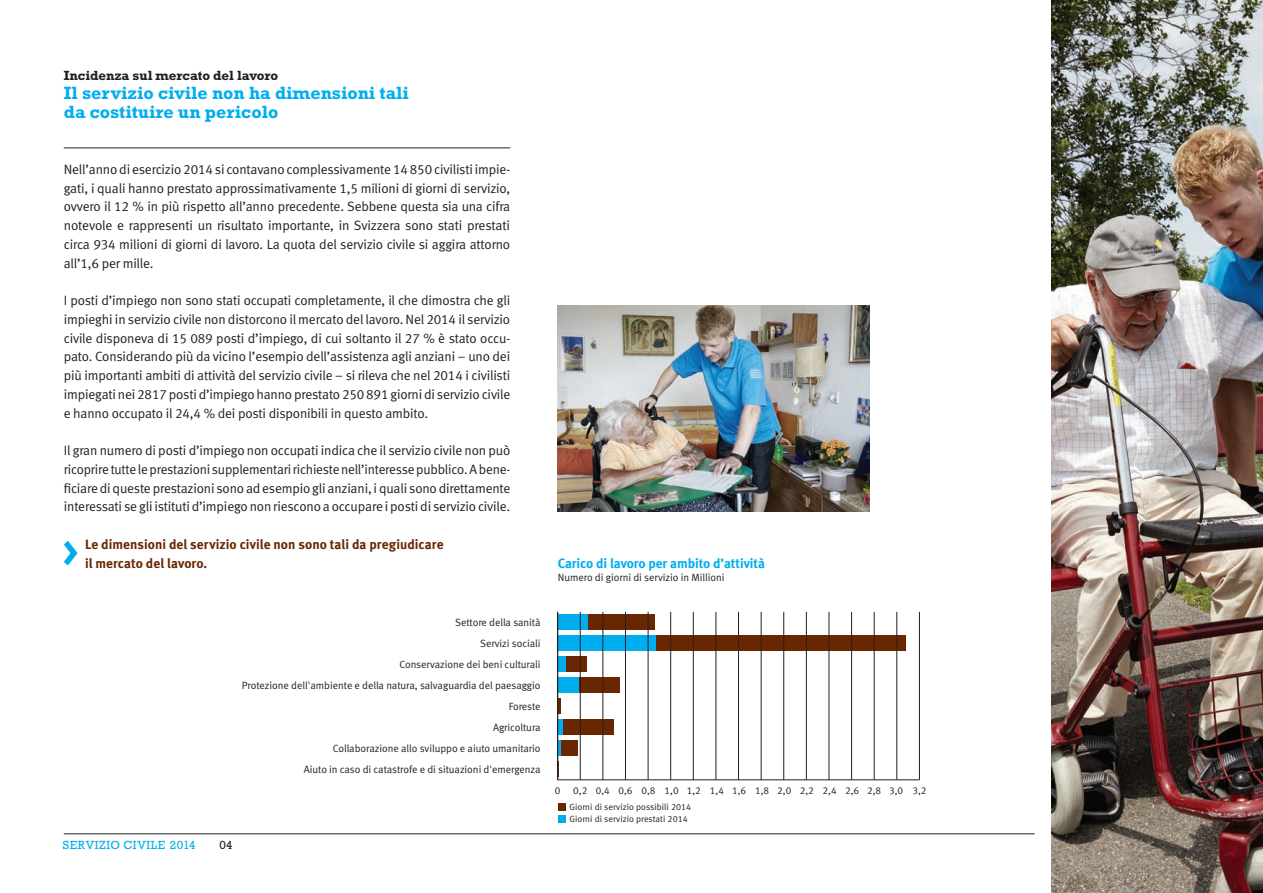
<style>
.page{position:relative;width:1263px;height:893px;background:#fff}
.page>*{position:absolute;margin:0;border:0;box-sizing:border-box;transform-origin:0 0}
.t1{font:700 18px/18.8px "Rockwell Std";color:#00aeef}
.t2{font:13.5px/18.8px "Meta Normal LF";letter-spacing:-.01em;color:#231f20;text-align:justify}
.t3{font:13.5px/18.8px "Meta Bold LF";letter-spacing:.005em;color:#682700}
.t4{font:13.5px "Meta Bold LF";color:#00aeef}
.t5{font:700 13.5px "Rockwell Std";letter-spacing:-.005em;color:#231f20}
.t6{font:12px "Rockwell Std";letter-spacing:.045em;color:#00aeef}
.t7{font:12px "Rockwell Std";color:#231f20}
.t8{font:10.5px/21px "Meta Normal LF";color:#231f20;text-align:right}
.t9{font:10.05px "Meta Normal LF";color:#231f20}
.t10{font:9px/12px "Meta Normal LF";letter-spacing:.005em;color:#231f20}
</style>
<div class="page">
<img style="left:1051px;top:0;width:212px;height:893px">
<hr style="left:64px;top:833px;width:970px;height:1px;background:#231f20">
<hr style="left:558px;top:779px;width:361px;height:1px;background:#231f20">
<svg style="left:558px;top:762px;width:1px;height:15px"></svg>
<div style="left:558px;top:741px;width:19px;height:15px;background:#682700"></div>
<div style="left:558px;top:720px;width:56px;height:15px;background:#682700"></div>
<hr style="left:558px;top:699px;width:3px;height:15px;background:#682700">
<div style="left:558px;top:678px;width:61px;height:15px;background:#682700"></div>
<div style="left:558px;top:657px;width:28px;height:15px;background:#682700"></div>
<div style="left:558px;top:636px;width:347px;height:15px;background:#682700"></div>
<div style="left:558px;top:615px;width:96px;height:15px;background:#682700"></div>
<hr style="left:558px;top:741px;width:3px;height:15px;background:#00aeef">
<div style="left:558px;top:720px;width:5px;height:15px;background:#00aeef"></div>
<svg style="left:558px;top:699px;width:1px;height:15px"></svg>
<div style="left:558px;top:678px;width:20px;height:15px;background:#00aeef"></div>
<div style="left:558px;top:657px;width:7px;height:15px;background:#00aeef"></div>
<div style="left:558px;top:636px;width:97px;height:15px;background:#00aeef"></div>
<div style="left:558px;top:615px;width:30px;height:15px;background:#00aeef"></div>
<hr style="left:580px;top:612px;width:1px;height:168px;background:#231f20">
<hr style="left:603px;top:612px;width:1px;height:168px;background:#231f20">
<hr style="left:625px;top:612px;width:1px;height:168px;background:#231f20">
<hr style="left:648px;top:612px;width:1px;height:168px;background:#231f20">
<hr style="left:670px;top:612px;width:1px;height:168px;background:#231f20">
<hr style="left:693px;top:612px;width:1px;height:168px;background:#231f20">
<hr style="left:716px;top:612px;width:1px;height:168px;background:#231f20">
<hr style="left:738px;top:612px;width:1px;height:168px;background:#231f20">
<hr style="left:761px;top:612px;width:1px;height:168px;background:#231f20">
<hr style="left:783px;top:612px;width:1px;height:168px;background:#231f20">
<hr style="left:806px;top:612px;width:1px;height:168px;background:#231f20">
<hr style="left:829px;top:612px;width:1px;height:168px;background:#231f20">
<hr style="left:851px;top:612px;width:1px;height:168px;background:#231f20">
<hr style="left:874px;top:612px;width:1px;height:168px;background:#231f20">
<hr style="left:896px;top:612px;width:1px;height:168px;background:#231f20">
<hr style="left:919px;top:612px;width:1px;height:168px;background:#231f20">
<hr style="left:557px;top:612px;width:1px;height:168px;background:#231f20">
<div style="left:558px;top:803px;width:7px;height:7px;background:#682700"></div>
<div style="left:558px;top:815px;width:7px;height:7px;background:#00aeef"></div>
<hr style="left:64px;top:148px;width:446px;height:1px;background:#231f20">
<img style="left:558px;top:305px;width:312px;height:206px">
<svg style="left:64px;top:541px;width:14px;height:24px"></svg>
<p class="t5" style="left:64px;top:67px;width:216px">Incidenza sul mercato del lavoro</p>
<h1 class="t1" style="left:64px;top:83px;width:347px">Il servizio civile non ha dimensioni tali da costituire un pericolo</h1>
<p class="t2" style="left:64px;top:160px;width:448px">Nell’anno di esercizio 2014 si contavano complessivamente 14 850 civilisti impie&shy;gati, i quali hanno prestato approssimativamente 1,5 milioni di giorni di servizio, ovvero il 12 % in più rispetto all’anno precedente. Sebbene questa sia una cifra notevole e rappresenti un risultato importante, in Svizzera sono stati prestati circa 934 milioni di giorni di lavoro. La quota del servizio civile si aggira attorno all’1,6 per mille.</p>
<p class="t2" style="left:64px;top:291px;width:448px">I posti d’impiego non sono stati occupati completamente, il che dimostra che gli impieghi in servizio civile non distorcono il mercato del lavoro. Nel 2014 il servizio civile disponeva di 15 089 posti d’impiego, di cui soltanto il 27 % è stato occu&shy;pato. Considerando più da vicino l’esempio dell’assistenza agli anziani – uno dei più importanti ambiti di attività del servizio civile – si rileva che nel 2014 i civilisti impiegati nei 2817 posti d’impiego hanno prestato 250891giorni di servizio civile e hanno occupato il 24,4 % dei posti disponibili in questo ambito.</p>
<p class="t2" style="left:64px;top:441px;width:448px">Il gran numero di posti d’impiego non occupati indica che il servizio civile non può ricoprire tutte le prestazioni supplementari richieste nell’interesse pubblico. A bene&shy;ficiare di queste prestazioni sono ad esempio gli anziani, i quali sono direttamente interessati se gli istituti d’impiego non riescono a occupare i posti di servizio civile.</p>
<p class="t3" style="left:85px;top:535px;width:360px">Le dimensioni del servizio civile non sono tali da pregiudicare il mercato del lavoro.</p>
<p class="t8" style="left:242px;top:612px;width:300px">Settore della sanità<br>Servizi sociali<br>Conservazione dei beni culturali<br>Protezione dell'ambiente e della natura, salvaguardia del paesaggio Foreste<br>Agricoltura<br>Collaborazione allo sviluppo e aiuto umanitario<br>Aiuto in caso di catastrofe e di situazioni d'emergenza</p>
<p class="t6" style="left:63px;top:838px;width:134px">SERVIZIO CIVILE 2014</p>
<p class="t7" style="left:220px;top:838px;width:15px">04</p>
<p class="t4" style="left:558px;top:555px;width:209px">Carico di lavoro per ambito d’attività</p>
<p class="t8" style="left:558px;top:567px;width:168px">Numero di giorni di servizio in Millioni</p>
<p class="t9" style="left:555px;top:785px;width:7px">0</p>
<p class="t9" style="left:573px;top:785px;width:355px">0,2 0,4 0,6 0,8 1,0 1,2 1,4 1,6 1,8 2,0 2,2 2,4 2,6 2,8 3,0 3,2</p>
<p class="t10" style="left:569px;top:801px;width:123px">Giorni di servizio possibili 2014<br>Giorni di servizio prestati 2014</p>
</div>
